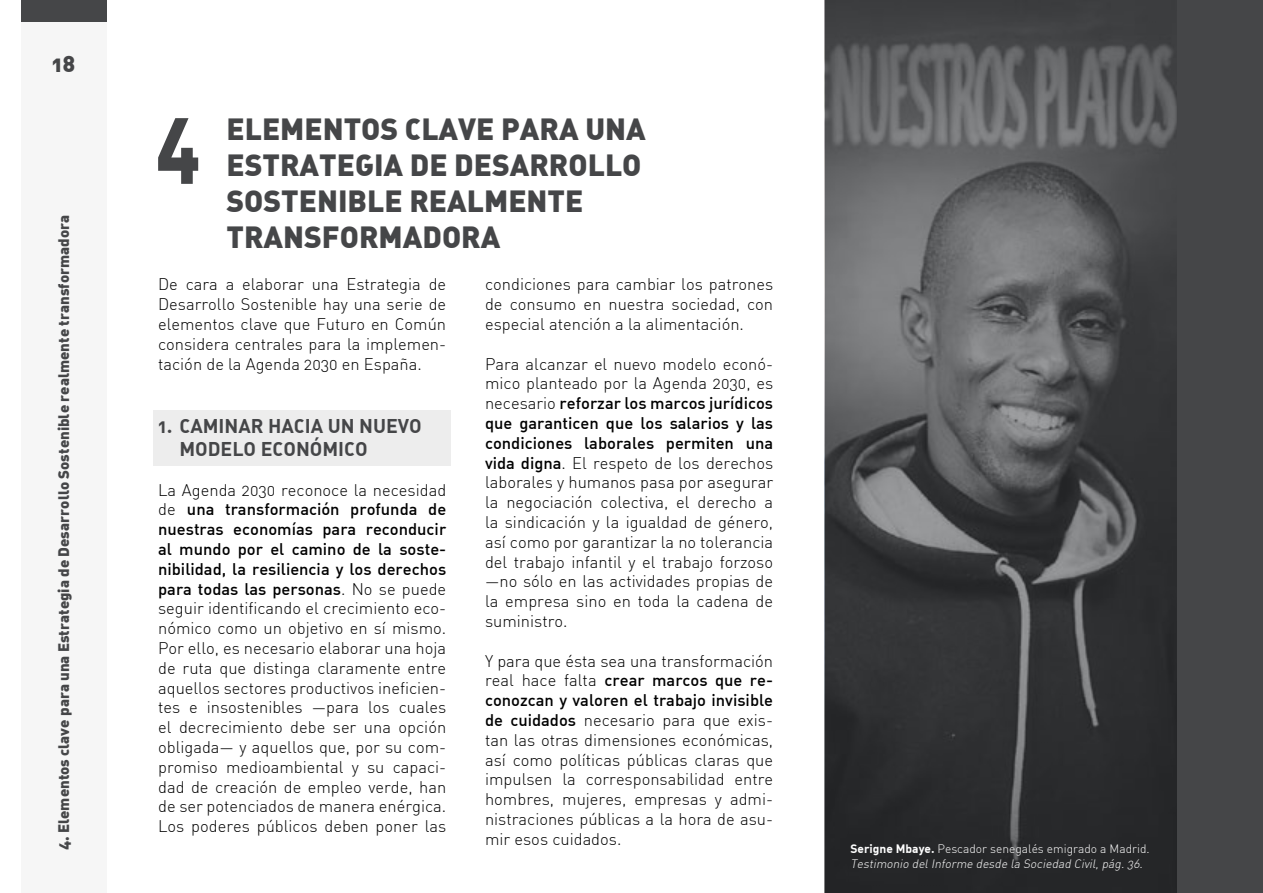
<style>
.page{position:relative;width:1263px;height:893px;background:#fff}
.page>*{position:absolute;margin:0;border:0;box-sizing:border-box;transform-origin:0 0}
.t1{font:900 30px/36px "DIN Alternate";color:#454648}
.t2{font:900 22.5px "DIN Alternate";color:#454648}
.t3{font:700 19.5px/23.4px "DIN Alternate";color:#454648}
.t4{font:300 16.5px/19.8px "DIN Alternate";color:#000;text-align:justify}
.t5{font:900 15px "DIN Alternate";color:#454648}
.t6{font:italic 300 12px/14.4px "DIN Alternate";color:#fff}
.s1{font-weight:500}
.s2{font-weight:700;font-style:normal}
.s3{font-style:normal}
</style>
<div class="page">
<div style="left:153px;top:410px;width:298px;height:56px;background:#ededed"></div>
<div style="left:21px;top:0;width:85px;height:21px;background:#454648"></div>
<div style="left:21px;top:21px;width:85px;height:872px;background:#f6f6f6"></div>
<svg style="left:825px;top:0;width:353px;height:893px;background:#4a4b4d"></svg>
<div style="left:1178px;top:0;width:85px;height:893px;background:#454648"></div>
<svg style="left:158px;top:118px;width:40px;height:66px"></svg>
<h2 class="t2" style="left:52px;top:49px;width:25px">18</h2>
<p class="t5" style="left:54px;top:850px;width:637px;rotate:-90deg">4. Elementos clave para una Estrategia de Desarrollo Sostenible realmente transformadora</p>
<h1 class="t1" style="left:226px;top:109px;width:421px">ELEMENTOS CLAVE PARA UNA<br>ESTRATEGIA DE DESARROLLO<br>SOSTENIBLE REALMENTE<br>TRANSFORMADORA</h1>
<p class="t4" style="left:158px;top:274px;width:290px">De cara a elaborar una Estrategia de Desarrollo Sostenible hay una serie de elementos clave que Futuro en Común considera centrales para la implemen&shy;tación de la Agenda 2030 en España.</p>
<p class="t4" style="left:485px;top:274px;width:290px">condiciones para cambiar los patrones de consumo en nuestra sociedad, con especial atención a la alimentación.</p>
<p class="t4" style="left:485px;top:354px;width:290px">Para alcanzar el nuevo modelo econó&shy;mico planteado por la Agenda 2030, es necesario <span class="s1">reforzar los marcos jurídicos que garanticen que los salarios y las condiciones laborales permiten una vida digna</span>. El respeto de los derechos laborales y humanos pasa por asegurar la negociación colectiva, el derecho a la sindicación y la igualdad de género, así como por garantizar la no tolerancia del trabajo infantil y el trabajo forzoso —no sólo en las actividades propias de la empresa sino en toda la cadena de suministro.</p>
<p class="t4" style="left:485px;top:651px;width:290px">Y para que ésta sea una transformación real hace falta <span class="s1">crear marcos que re&shy;conozcan y valoren el trabajo invisible de cuidados</span> necesario para que exis&shy;tan las otras dimensiones económicas, así como políticas públicas claras que impulsen la corresponsabilidad entre hombres, mujeres, empresas y admi&shy;nistraciones públicas a la hora de asu&shy;mir esos cuidados.</p>
<p class="t3" style="left:179px;top:413px;width:244px;text-indent:-21px">1. CAMINAR HACIA UN NUEVO<br>MODELO ECONÓMICO</p>
<p class="t4" style="left:158px;top:480px;width:290px">La Agenda 2030 reconoce la necesidad de <span class="s1">una transformación profunda de nuestras economías para reconducir al mundo por el camino de la soste&shy;nibilidad, la resiliencia y los derechos para todas las personas</span>. No se puede seguir identificando el crecimiento eco&shy;nómico como un objetivo en sí mismo.<br>Por ello, es necesario elaborar una hoja de ruta que distinga claramente entre aquellos sectores productivos ineficien&shy;tes e insostenibles —para los cuales el decrecimiento debe ser una opción obligada— y aquellos que, por su com&shy;promiso medioambiental y su capaci&shy;dad de creación de empleo verde, han de ser potenciados de manera enérgica.<br>Los poderes públicos deben poner las</p>
<p class="t6" style="left:850px;top:842px;width:301px"><span class="s2">Serigne Mbaye.</span> <span class="s3">Pescador senegalés emigrado a Madrid.<br></span>Testimonio delInforme desde la Sociedad Civil,pág.36.</p>
</div>
